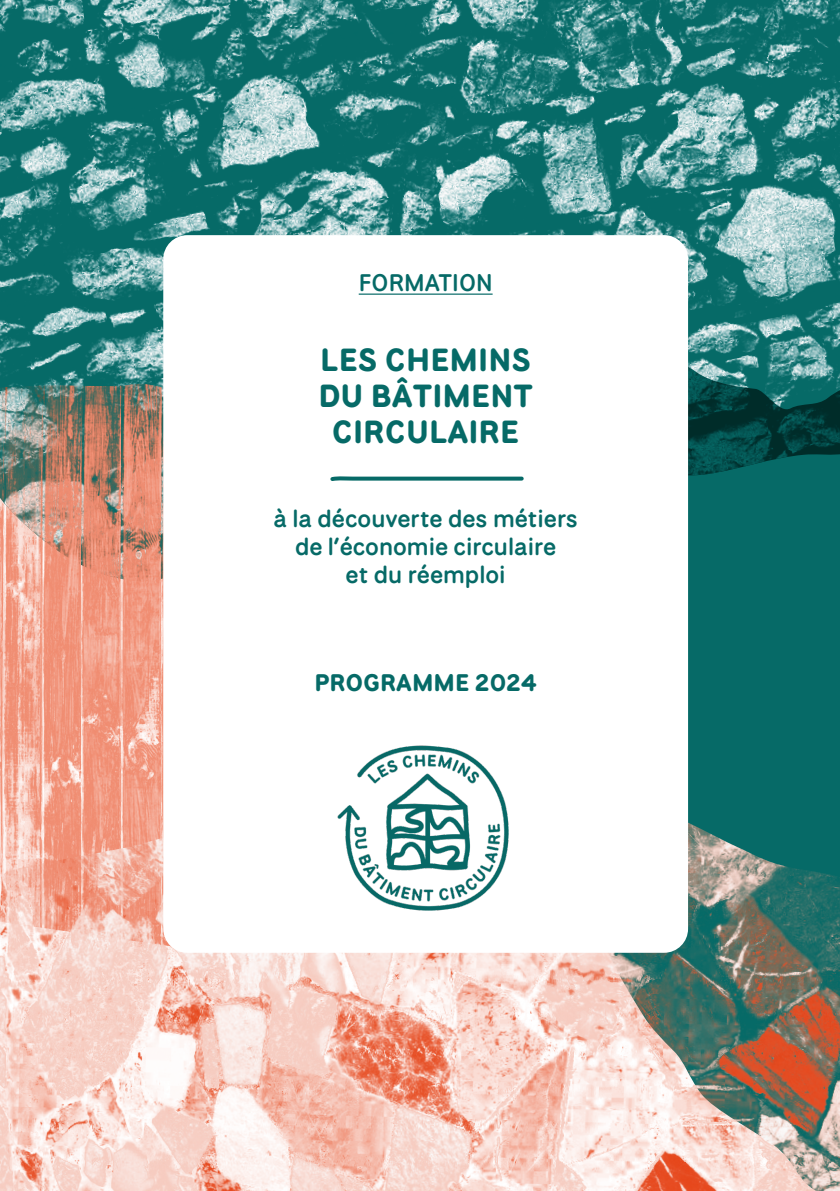
<style>
.page{position:relative;width:840px;height:1191px;background:#fff}
.page>*{position:absolute;margin:0;border:0;box-sizing:border-box;transform-origin:0 0}
.t1{font:800 32px "National Park";color:#066a67}
.t2{font:600 24px "National Park";color:#066a67}
.t3{font:800 24px "National Park";color:#066a67}
</style>
<div class="page">
<div style="left:688px;top:585px;width:151px;height:209px;background:#066a67"></div>
<img style="left:0;top:0;width:839px;height:585px">
<img style="left:0;top:384px;width:163px;height:410px">
<img style="left:0;top:794px;width:839px;height:397px">
<div style="left:163px;top:235px;width:524px;height:717px;background:#fff;border-radius:24px"></div>
<img style="left:337px;top:745px;width:172px;height:166px">
<hr style="left:358px;top:293px;width:134px;height:2px;background:#066a67">
<svg style="left:330px;top:476px;width:194px;height:5px"></svg>
<p class="t2" style="left:358px;top:264px;width:135px">FORMATION</p>
<p class="t1" style="left:320px;top:335px;width:212px">LES CHEMINS</p>
<p class="t1" style="left:318px;top:371px;width:216px">DU BÂTIMENT</p>
<p class="t1" style="left:332px;top:407px;width:189px">CIRCULAIRE</p>
<p class="t2" style="left:273px;top:500px;width:306px">à la découverte des métiers</p>
<p class="t2" style="left:295px;top:528px;width:262px">de l’économie circulaire</p>
<p class="t2" style="left:345px;top:556px;width:161px">et du réemploi</p>
<p class="t3" style="left:314px;top:664px;width:223px">PROGRAMME 2024</p>
</div>
